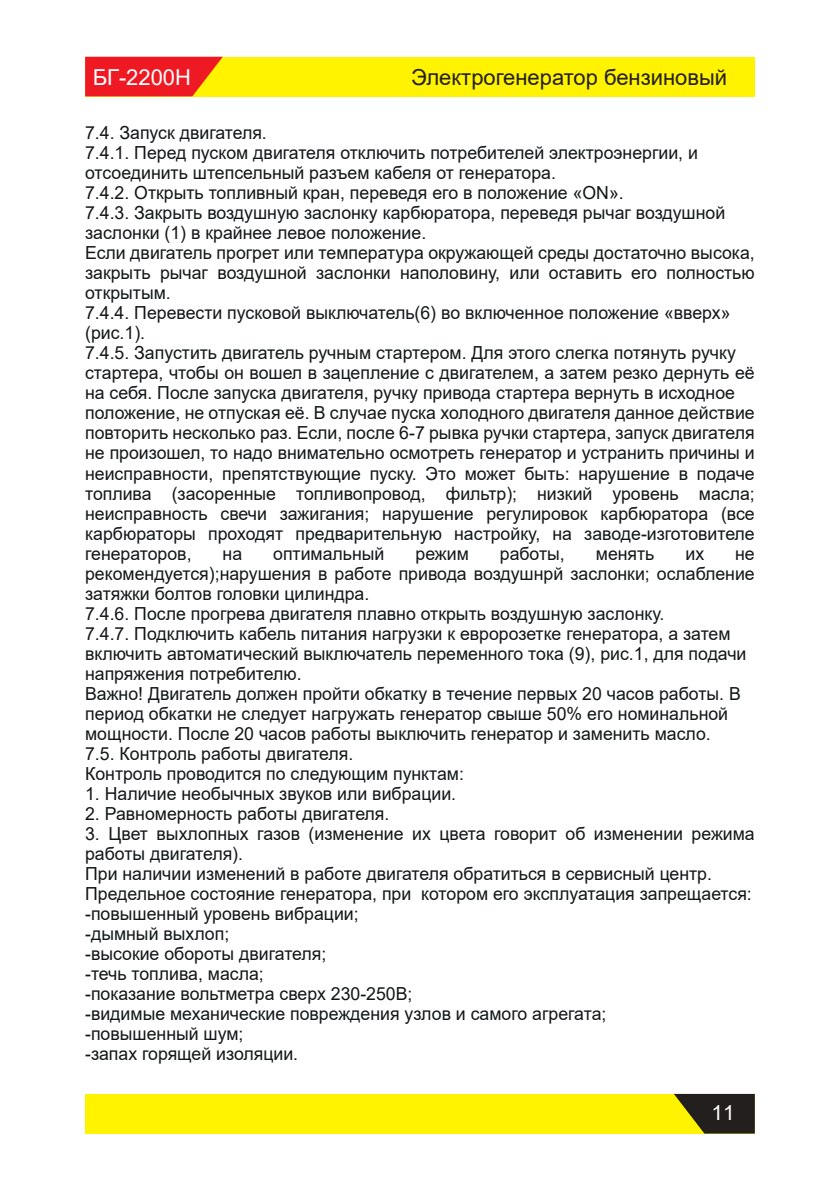
<style>
.page{position:relative;width:840px;height:1191px;background:#fff}
.page>*{position:absolute;margin:0;border:0;box-sizing:border-box;transform-origin:0 0}
.t1{font:22px "Arial";color:#241f1f}
.t2{font:22px "Arial";color:#fff}
.t3{font:20.8px "Arial";color:#fff}
.t4{font:18px/20px "Arial";color:#121717}
</style>
<div class="page">
<div style="left:85px;top:1093px;width:669px;height:40px;background:#fff300"></div>
<svg style="left:673px;top:1093px;width:81px;height:40px"></svg>
<div style="left:85px;top:57px;width:669px;height:39px;background:#fff300"></div>
<svg style="left:85px;top:57px;width:138px;height:39px;background:#f0311f"></svg>
<p class="t2" style="left:93px;top:62px;width:100px">БГ-2200Н</p>
<p class="t1" style="left:411px;top:62px;width:317px">Электрогенератор бензиновый</p>
<p class="t4" style="left:85px;top:123px;width:670px">7.4. Запуск двигателя.<br>7.4.1. Перед пуском двигателя отключить потребителей электроэнергии, и отсоединить штепсельный разъем кабеля от генератора.<br>7.4.2. Открыть топливный кран, переведя его в положение «ON».<br>7.4.3. Закрыть воздушную заслонку карбюратора, переведя рычаг воздушной заслонки (1) в крайнее левое положение.<br>Если двигатель прогрет или температура окружающей среды достаточно высока, закрыть рычаг воздушной заслонки наполовину, или оставить его полностью открытым.<br>7.4.4. Перевести пусковой выключатель(6) во включенное положение «вверх» (рис.1).<br>7.4.5. Запустить двигатель ручным стартером. Для этого слегка потянуть ручку стартера, чтобы он вошел в зацепление с двигателем, а затем резко дернуть её на себя. После запуска двигателя, ручку привода стартера вернуть в исходное положение, не отпуская её. В случае пуска холодного двигателя данное действие повторить несколько раз. Если, после 6-7 рывка ручки стартера, запуск двигателя не произошел, то надо внимательно осмотреть генератор и устранить причины и неисправности, препятствующие пуску. Это может быть: нарушение в подаче топлива (засоренные топливопровод, фильтр); низкий уровень масла; неисправность свечи зажигания; нарушение регулировок карбюратора (все карбюраторы проходят предварительную настройку, на заводе-изготовителе генераторов,</p>
<p class="t4" style="left:222px;top:543px;width:21px">на</p>
<p class="t4" style="left:273px;top:543px;width:113px">оптимальный</p>
<p class="t4" style="left:415px;top:543px;width:55px">режим</p>
<p class="t4" style="left:499px;top:543px;width:66px">работы,</p>
<p class="t4" style="left:595px;top:543px;width:60px">менять</p>
<p class="t4" style="left:685px;top:543px;width:20px">их</p>
<p class="t4" style="left:85px;top:543px;width:670px;text-indent:649px">не рекомендуется);нарушения в работе привода воздушнрй заслонки; ослабление затяжки болтов головки цилиндра.<br>7.4.6. После прогрева двигателя плавно открыть воздушную заслонку.<br>7.4.7. Подключить кабель питания нагрузки к евророзетке генератора, а затем включить автоматический выключатель переменного тока (9), рис.1, для подачи напряжения потребителю.<br>Важно! Двигатель должен пройти обкатку в течение первых 20 часов работы. В период обкатки не следует нагружать генератор свыше 50% его номинальной мощности. После 20 часов работы выключить генератор и заменить масло.<br>7.5. Контроль работы двигателя.<br>Контроль проводится по следующим пунктам:</p>
<p class="t4" style="left:85px;top:783px;width:372px">1. Наличие необычных звуков или вибрации.</p>
<p class="t4" style="left:85px;top:803px;width:305px">2. Равномерность работы двигателя.</p>
<p class="t4" style="left:85px;top:823px;width:670px">3. Цвет выхлопных газов (изменение их цвета говорит об изменении режима работы двигателя).<br>При наличии изменений в работе двигателя обратиться в сервисный центр.<br>Предельное состояние генератора, при котором его эксплуатация запрещается: -повышенный уровень вибрации;<br>-дымный выхлоп;<br>-высокие обороты двигателя;<br>-течь топлива, масла;<br>-показание вольтметра сверх 230-250В;<br>-видимые механические повреждения узлов и самого агрегата;<br>-повышенный шум;<br>-запах горящей изоляции.</p>
<p class="t3" style="left:711px;top:1098px;width:25px">11</p>
</div>
